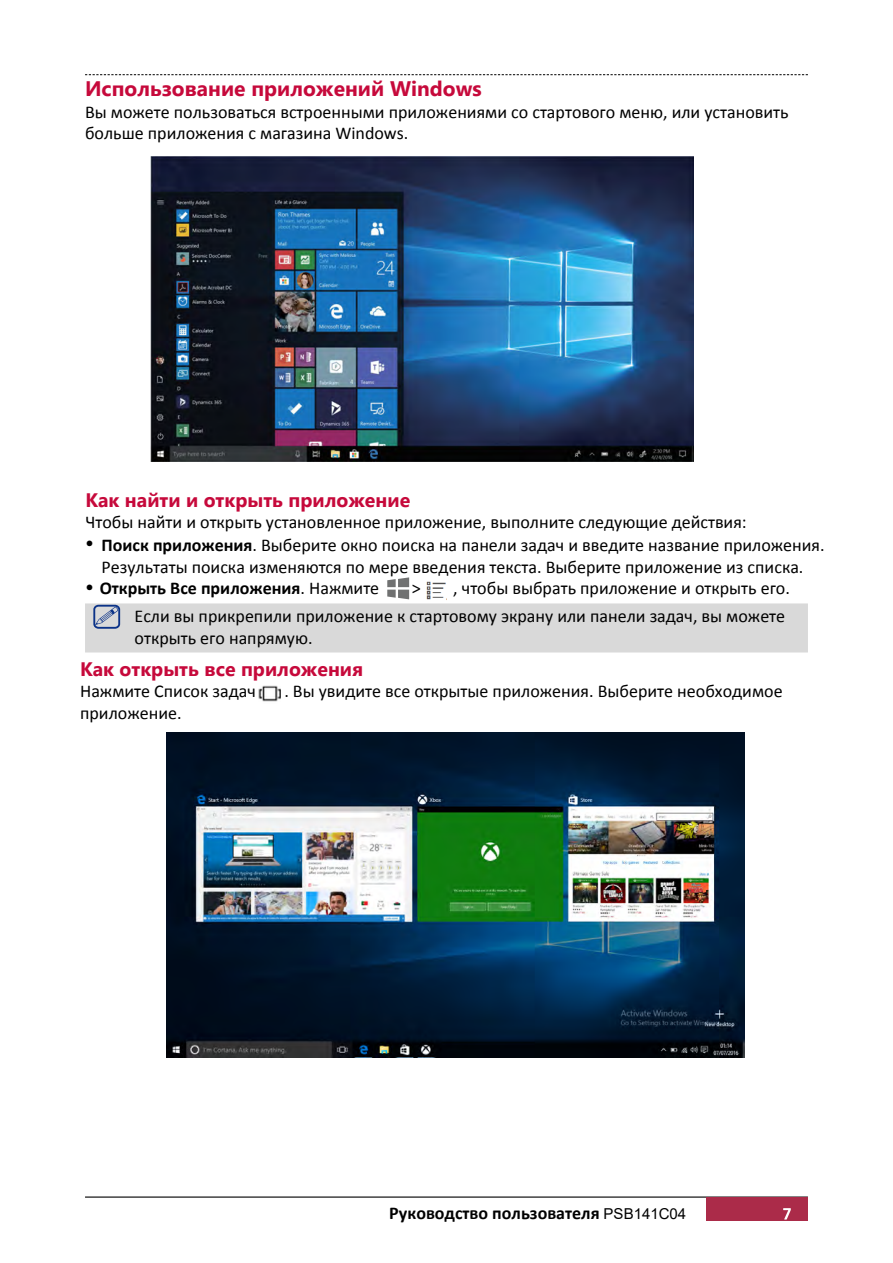
<style>
.page{position:relative;width:893px;height:1263px;background:#fff}
.page>*{position:absolute;margin:0;border:0;box-sizing:border-box;transform-origin:0 0}
.t1{font:700 21px "Segoe UI";color:#c6093b}
.t2{font:700 19.5px "Segoe UI";color:#c6093b}
.t3{font:18px/21.1px "Calibri";color:#000}
.t4{font:700 18px "Calibri";color:#000}
.s1{font-weight:700}
.s2{font-weight:400}
.s3{font-family:"Arial";font-weight:400;font-size:15px}
</style>
<div class="page">
<hr style="left:85px;top:1196px;width:723px;height:1px;background:#000">
<svg style="left:85px;top:74px;width:723px;height:1px"></svg>
<svg style="left:85px;top:577px;width:723px;height:75px"></svg>
<div style="left:93px;top:605px;width:27px;height:24px;border:2px solid #0c3388;border-radius:4px"></div>
<img style="left:259px;top:685px;width:22px;height:17px">
<img style="left:166px;top:733px;width:579px;height:325px">
<div style="left:706px;top:1197px;width:102px;height:24px;background:#ab2b49"></div>
<svg style="left:783px;top:1208px;width:8px;height:11px"></svg>
<img style="left:150px;top:156px;width:543px;height:305px">
<p class="t1" style="left:85px;top:72px;width:398px">Использование приложений Windows</p>
<p class="t3" style="left:85px;top:101px;width:705px">Вы можете пользоваться встроенными приложениями со стартового меню, или установить больше приложения с магазина Windows.</p>
<p class="t2" style="left:85px;top:484px;width:326px">Как найти и открыть приложение</p>
<p class="t3" style="left:85px;top:511px;width:663px">Чтобы найти и открыть установленное приложение, выполните следующие действия:</p>
<p class="t3" style="left:85px;top:534px;width:741px;line-height:21.6px;text-align:center">• <span class="s1">Поиск приложения</span>. Выберите окно поиска на панели задач и введите название приложения.<br>Результаты поиска изменяются по мере введения текста. Выберите приложение из списка.</p>
<p class="t4" style="left:85px;top:575px;width:296px"><span class="s2">•</span> Открыть Все приложения<span class="s2">. Нажмите</span></p>
<p class="t3" style="left:135px;top:573px;width:657px;line-height:28.3px;text-align:right">&gt; , чтобы выбрать приложение и открыть его.<br>Если вы прикрепили приложение к стартовому экрану или панели задач, вы можете</p>
<p class="t3" style="left:135px;top:627px;width:179px">открыть его напрямую.</p>
<p class="t2" style="left:80px;top:653px;width:285px">Как открыть все приложения</p>
<p class="t3" style="left:80px;top:680px;width:177px">Нажмите Список задач</p>
<p class="t3" style="left:284px;top:680px;width:500px">. Вы увидите все открытые приложения. Выберите необходимое</p>
<p class="t3" style="left:80px;top:702px;width:103px">приложение.</p>
<p class="t4" style="left:389px;top:1200px;width:298px">Руководство пользователя <span class="s3">PSB141C04</span></p>
</div>
